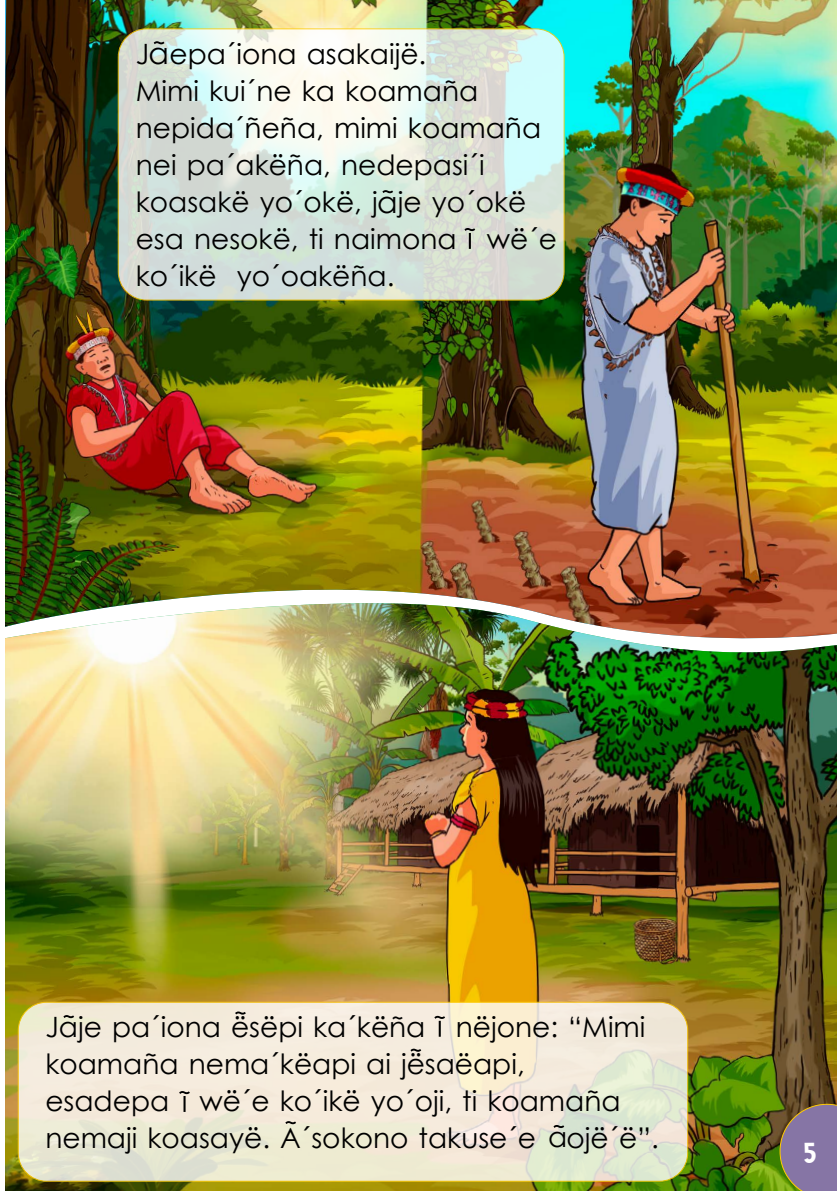
<style>
.page{position:relative;width:837px;height:1191px;background:#fff}
.page>*{position:absolute;margin:0;border:0;box-sizing:border-box;transform-origin:0 0}
.t1{font:30px "Century Gothic";color:#000}
.t2{font:30px "Glitter Candy";color:#fff}
.t3{font:28px/37px "Century Gothic";color:#000}
</style>
<div class="page">
<img style="left:5px;top:660px;width:831px;height:531px">
<img style="left:5px;top:654px;width:831px;height:6px">
<svg style="left:779px;top:1103px;width:57px;height:88px;background:#82748a"></svg>
<img style="left:5px;top:0;width:831px;height:647px">
<svg style="left:118px;top:29px;width:446px;height:271px"></svg>
<div style="left:118px;top:28px;width:446px;height:272px;border:1px solid #ffcb05;border-radius:28px"></div>
<svg style="left:18px;top:1002px;width:669px;height:179px;background:#efe9d8"></svg>
<div style="left:18px;top:1001px;width:670px;height:180px;border:1px solid #ffcb05;border-radius:28px"></div>
<svg style="left:154px;top:41px;width:10px;height:3px"></svg>
<svg style="left:382px;top:190px;width:11px;height:3px"></svg>
<svg style="left:464px;top:228px;width:11px;height:21px"></svg>
<svg style="left:63px;top:1015px;width:11px;height:3px"></svg>
<svg style="left:235px;top:1011px;width:11px;height:3px"></svg>
<svg style="left:410px;top:1048px;width:11px;height:3px"></svg>
<svg style="left:434px;top:1015px;width:11px;height:21px"></svg>
<svg style="left:179px;top:1091px;width:11px;height:21px"></svg>
<svg style="left:285px;top:1121px;width:11px;height:3px"></svg>
<svg style="left:553px;top:1125px;width:11px;height:3px"></svg>
<p class="t3" style="left:136px;top:34px;width:423px">J epa´iona asakaijë.<br>Mimi kui´ne ka koamaña nepida´ñeña, mimi koamaña nei pa´akëña, nedepasi´i koasakë yo´okë, j je yo´okë esa nesokë, ti naimona wë´e ko´ikë yo´oakëña.</p>
<p class="t1" style="left:148px;top:32px;width:22px">a</p>
<p class="t1" style="left:377px;top:181px;width:22px">a</p>
<p class="t3" style="left:45px;top:1007px;width:614px">Jaje pa´iona ësëpi ka´këña nëjone: “Mimi koamaña nema´këapi ai jësaëapi,<br>esadepa wë´e ko´ikë yo´oji, ti koamaña nemaji koasayë. A´sokono takuse´e ojë´ë”.</p>
<p class="t3" style="left:548px;top:1118px;width:21px">a</p>
<p class="t2" style="left:803px;top:1134px;width:14px">5</p>
</div>
